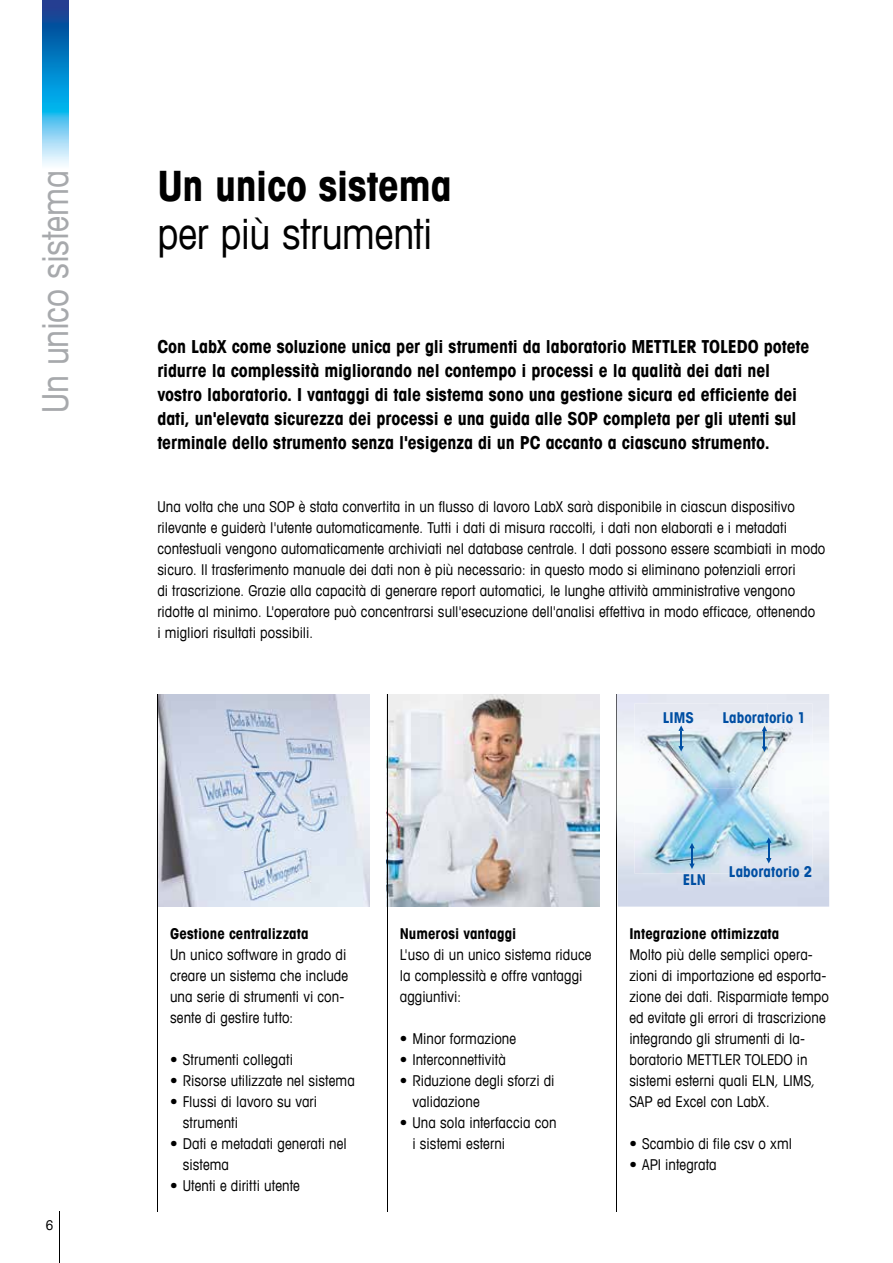
<style>
.page{position:relative;width:893px;height:1263px;background:#fff}
.page>*{position:absolute;margin:0;border:0;box-sizing:border-box;transform-origin:0 0}
.t1{font:condensed 42px "Avant Garde Com";letter-spacing:-.005em;color:#000}
.t2{font:700 condensed 42px "Avant Garde Com";letter-spacing:-.01em;color:#000}
.t3{font:condensed 36px "Avant Garde Com";letter-spacing:-.01em;color:#a7a9ac}
.t4{font:700 condensed 18px/24px "Avant Garde Com";letter-spacing:-.005em;color:#000}
.t5{font:condensed 15px/21px "Avant Garde Com";letter-spacing:.005em;color:#000}
.t6{font:700 condensed 15px "Avant Garde Com";letter-spacing:.005em;color:#000}
.t7{font:700 condensed 15px "Avant Garde Com";letter-spacing:.005em;color:#004fa3}
.t8{font:condensed 13.5px "Avant Garde Com";color:#000}
</style>
<div class="page">
<hr style="left:59px;top:1212px;width:1px;height:51px;background:#000">
<img style="left:43px;top:0;width:25px;height:166px">
<hr style="left:617px;top:694px;width:1px;height:517px;background:#000">
<img style="left:388px;top:694px;width:212px;height:213px">
<hr style="left:387px;top:694px;width:1px;height:517px;background:#000">
<img style="left:158px;top:694px;width:212px;height:213px">
<hr style="left:157px;top:694px;width:1px;height:517px;background:#000">
<img style="left:617px;top:694px;width:212px;height:213px">
<img style="left:634px;top:704px;width:133px;height:84px">
<img style="left:767px;top:704px;width:46px;height:169px">
<img style="left:634px;top:788px;width:136px;height:85px">
<svg style="left:678px;top:725px;width:6px;height:26px"></svg>
<svg style="left:689px;top:843px;width:6px;height:26px"></svg>
<svg style="left:762px;top:726px;width:5px;height:26px"></svg>
<svg style="left:766px;top:837px;width:5px;height:26px"></svg>
<h2 class="t3" style="left:33px;top:413px;width:244px;rotate:-90deg">Un unico sistema</h2>
<p class="t8" style="left:46px;top:1217px;width:9px">6</p>
<h1 class="t2" style="left:157px;top:158px;width:296px">Un unico sistema</h1>
<h1 class="t1" style="left:157px;top:207px;width:277px">per più strumenti</h1>
<p class="t4" style="left:157px;top:334px;width:654px">Con LabX come soluzione unica per gli strumenti da laboratorio METTLER TOLEDO potete ridurre la complessità migliorando nel contempo i processi e la qualità dei dati nel vostro laboratorio. I vantaggi di tale sistema sono una gestione sicura ed efficiente dei dati, un'elevata sicurezza dei processi e una guida alle SOP completa per gli utenti sul terminale dello strumento senza l'esigenza di un PC accanto a ciascuno strumento.</p>
<p class="t5" style="left:157px;top:496px;width:670px">Una volta che una SOP è stata convertita in un flusso di lavoro LabX sarà disponibile in ciascun dispositivo rilevante e guiderà l'utente automaticamente. Tutti i dati di misura raccolti, i dati non elaborati e i metadati contestuali vengono automaticamente archiviati nel database centrale. I dati possono essere scambiati in modo sicuro. Il trasferimento manuale dei dati non è più necessario: in questo modo si eliminano potenziali errori<br>di trascrizione. Grazie alla capacità di generare report automatici, le lunghe attività amministrative vengono ridotte al minimo. L'operatore può concentrarsi sull'esecuzione dell'analisi effettiva in modo efficace, ottenendo<br>i migliori risultati possibili.</p>
<p class="t7" style="left:663px;top:707px;width:32px">LIMS</p>
<p class="t7" style="left:722px;top:707px;width:85px">Laboratorio 1</p>
<p class="t6" style="left:170px;top:924px;width:140px">Gestione centralizzata</p>
<p class="t5" style="left:170px;top:943px;width:180px">Un unico software in grado di creare un sistema che include una serie di strumenti vi con&shy;sente di gestire tutto:</p>
<p class="t5" style="left:170px;top:1048px;width:124px">• Strumenti collegati</p>
<p class="t5" style="left:170px;top:1069px;width:186px">• Risorse utilizzate nel sistema</p>
<p class="t5" style="left:183px;top:1090px;width:136px;text-indent:-13px">• Flussi di lavoro su vari strumenti</p>
<p class="t5" style="left:183px;top:1132px;width:166px;text-indent:-13px">• Dati e metadati generati nel sistema</p>
<p class="t5" style="left:170px;top:1174px;width:131px">• Utenti e diritti utente</p>
<p class="t6" style="left:400px;top:924px;width:118px">Numerosi vantaggi</p>
<p class="t5" style="left:400px;top:943px;width:193px">L'uso di un unico sistema riduce la complessità e offre vantaggi aggiuntivi:</p>
<p class="t5" style="left:400px;top:1027px;width:118px">• Minor formazione</p>
<p class="t5" style="left:400px;top:1048px;width:108px">• Interconnettività</p>
<p class="t5" style="left:412px;top:1069px;width:144px;text-indent:-13px">• Riduzione degli sforzi di validazione</p>
<p class="t5" style="left:412px;top:1111px;width:146px;text-indent:-13px">• Una sola interfaccia con i sistemi esterni</p>
<p class="t7" style="left:683px;top:870px;width:25px">ELN</p>
<p class="t7" style="left:729px;top:862px;width:85px">Laboratorio 2</p>
<p class="t6" style="left:629px;top:924px;width:152px">Integrazione ottimizzata</p>
<p class="t5" style="left:629px;top:943px;width:201px">Molto più delle semplici opera&shy;zioni di importazione ed esporta&shy;zione dei dati. Risparmiate tempo ed evitate gli errori di trascrizione integrando gli strumenti di la&shy;boratorio METTLER TOLEDO in sistemi esterni quali ELN, LIMS,<br>SAP ed Excel con LabX.</p>
<p class="t5" style="left:629px;top:1132px;width:164px">• Scambio di file csv o xml</p>
<p class="t5" style="left:629px;top:1153px;width:89px">• API integrata</p>
</div>
